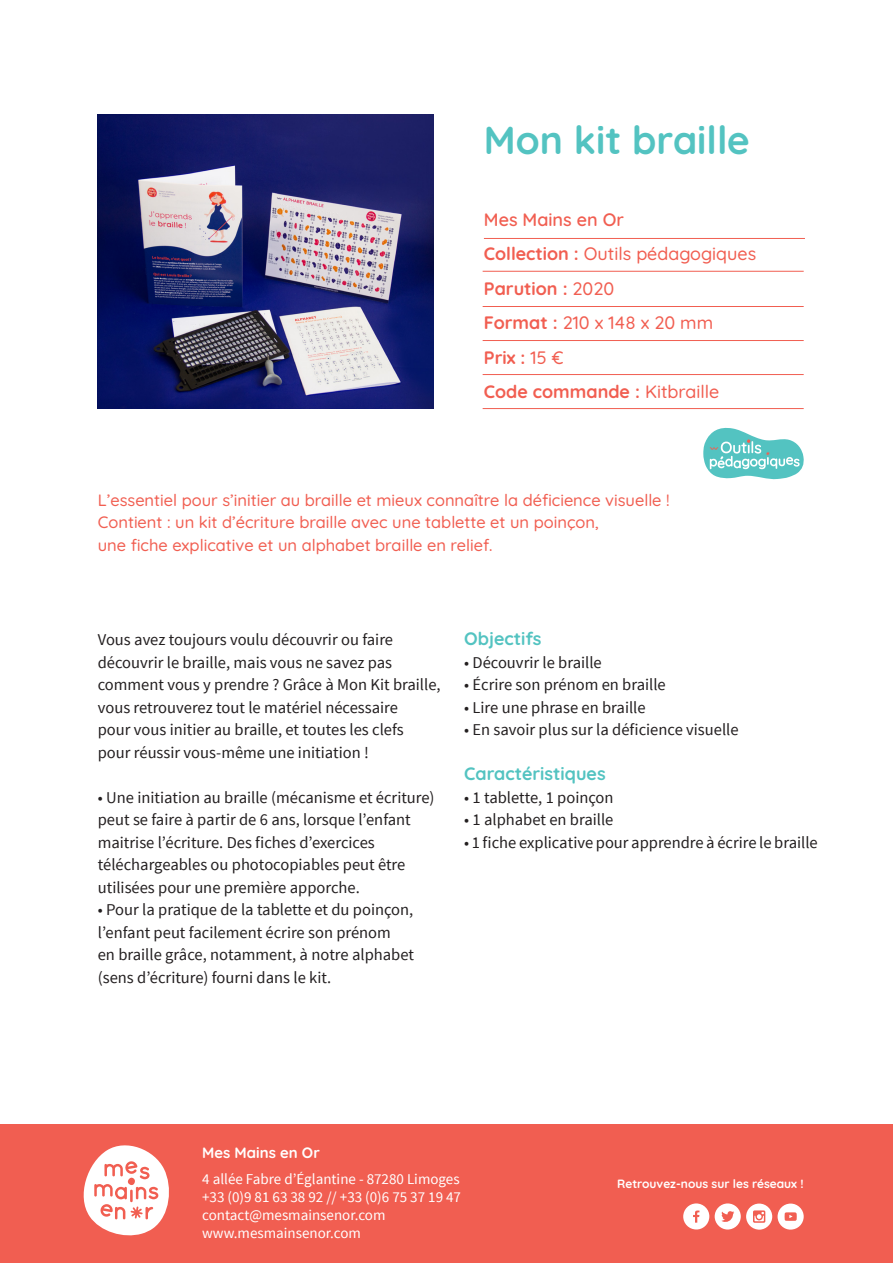
<style>
.page{position:relative;width:893px;height:1263px;background:#fff}
.page>*{position:absolute;margin:0;border:0;box-sizing:border-box;transform-origin:0 0}
.t1{font:700 39px "Quicksand";color:#53c3c1}
.t2{font:500 18px "Quicksand";color:#f15e51}
.t3{font:700 18px "Quicksand";color:#f15e51}
.t4{font:700 18px "Quicksand";color:#53c3c1}
.t5{font:600 18px "Quicksand";color:#f15e51}
.t6{font:16.5px/22.5px "Source Sans Pro";color:#231f20}
.t7{font:500 16.5px/22.5px "Quicksand";color:#f15e51}
.t8{font:15px "Source Sans Pro";color:#fff}
.t9{font:700 15px "Quicksand";color:#fff}
.t10{font:700 12px "Quicksand";color:#fff}
.s1{font-weight:700}
.s2{font-weight:500}
</style>
<div class="page">
<div style="left:0;top:1125px;width:893px;height:138px;background:#f15e51"></div>
<svg style="left:778px;top:1203px;width:26px;height:27px"></svg>
<svg style="left:715px;top:1203px;width:57px;height:27px"></svg>
<svg style="left:683px;top:1203px;width:26px;height:27px"></svg>
<svg style="left:83px;top:1145px;width:86px;height:91px"></svg>
<hr style="left:483px;top:271px;width:321px;height:1px;background:#f15e51">
<hr style="left:483px;top:306px;width:321px;height:1px;background:#f15e51">
<hr style="left:483px;top:340px;width:321px;height:1px;background:#f15e51">
<hr style="left:483px;top:374px;width:321px;height:1px;background:#f15e51">
<hr style="left:483px;top:408px;width:321px;height:1px;background:#f15e51">
<svg style="left:703px;top:427px;width:101px;height:53px"></svg>
<hr style="left:484px;top:238px;width:321px;height:1px;background:#f15e51">
<img style="left:98px;top:115px;width:336px;height:294px">
<p class="t1" style="left:484px;top:110px;width:267px">Mon kit braille</p>
<p class="t5" style="left:484px;top:205px;width:142px">Mes Mains en Or</p>
<p class="t2" style="left:484px;top:240px;width:274px"><span class="s1">Collection :</span> Outils pédagogiques</p>
<p class="t3" style="left:484px;top:274px;width:132px">Parution : <span class="s2">2020</span></p>
<p class="t2" style="left:484px;top:309px;width:231px"><span class="s1">Format :</span> 210 x 148 x 20 mm</p>
<p class="t3" style="left:484px;top:343px;width:81px">Prix : <span class="s2">15 €</span></p>
<p class="t3" style="left:484px;top:378px;width:237px">Code commande : <span class="s2">Kitbraille</span></p>
<p class="t7" style="left:98px;top:487px;width:573px">L’essentiel pour s’initier au braille et mieux connaître la déficience visuelle !</p>
<p class="t7" style="left:98px;top:509px;width:502px">Contient : un kit d’écriture braille avec une tablette et un poinçon, une fiche explicative et un alphabet braille en relief.</p>
<p class="t6" style="left:98px;top:629px;width:344px">Vous avez toujours voulu découvrir ou faire découvrir le braille, mais vous ne savez pas comment vous y prendre ? Grâce à Mon Kit braille, vous retrouverez tout le matériel nécessaire<br>pour vous initier au braille, et toutes les clefs pour réussir vous-même une initiation !</p>
<p class="t6" style="left:98px;top:786px;width:338px">• Une initiation au braille (mécanisme et écriture) peut se faire à partir de 6 ans, lorsque l’enfant maitrise l’écriture. Des fiches d’exercices téléchargeables ou photocopiables peut être utilisées pour une première apporche.</p>
<p class="t6" style="left:98px;top:899px;width:318px">• Pour la pratique de la tablette et du poinçon, l’enfant peut facilement écrire son prénom<br>en braille grâce, notamment, à notre alphabet (sens d’écriture) fourni dans le kit.</p>
<p class="t4" style="left:464px;top:625px;width:79px">Objectifs</p>
<p class="t6" style="left:464px;top:651px;width:139px">• Découvrir le braille</p>
<p class="t6" style="left:464px;top:674px;width:203px">• Écrire son prénom en braille</p>
<p class="t6" style="left:464px;top:696px;width:183px">• Lire une phrase en braille</p>
<p class="t6" style="left:464px;top:719px;width:276px">• En savoir plus sur la déficience visuelle</p>
<p class="t4" style="left:464px;top:760px;width:143px">Caractéristiques</p>
<p class="t6" style="left:464px;top:786px;width:151px">• 1 tablette, 1 poinçon</p>
<p class="t6" style="left:464px;top:809px;width:151px">• 1 alphabet en braille</p>
<p class="t6" style="left:464px;top:831px;width:355px">• 1 fiche explicative pour apprendre à écrire le braille</p>
<p class="t9" style="left:202px;top:1141px;width:119px">Mes Mains en Or</p>
<p class="t8" style="left:202px;top:1170px;width:259px">4 allée Fabre d’Églantine - 87280 Limoges</p>
<p class="t8" style="left:202px;top:1188px;width:260px">+33 (0)9 81 63 38 92 // +33 (0)6 75 37 19 47</p>
<p class="t8" style="left:202px;top:1206px;width:185px">contact@mesmainsenor.com</p>
<p class="t8" style="left:202px;top:1224px;width:160px">www.mesmainsenor.com</p>
<p class="t10" style="left:617px;top:1174px;width:188px">Retrouvez-nous sur les réseaux !</p>
</div>
